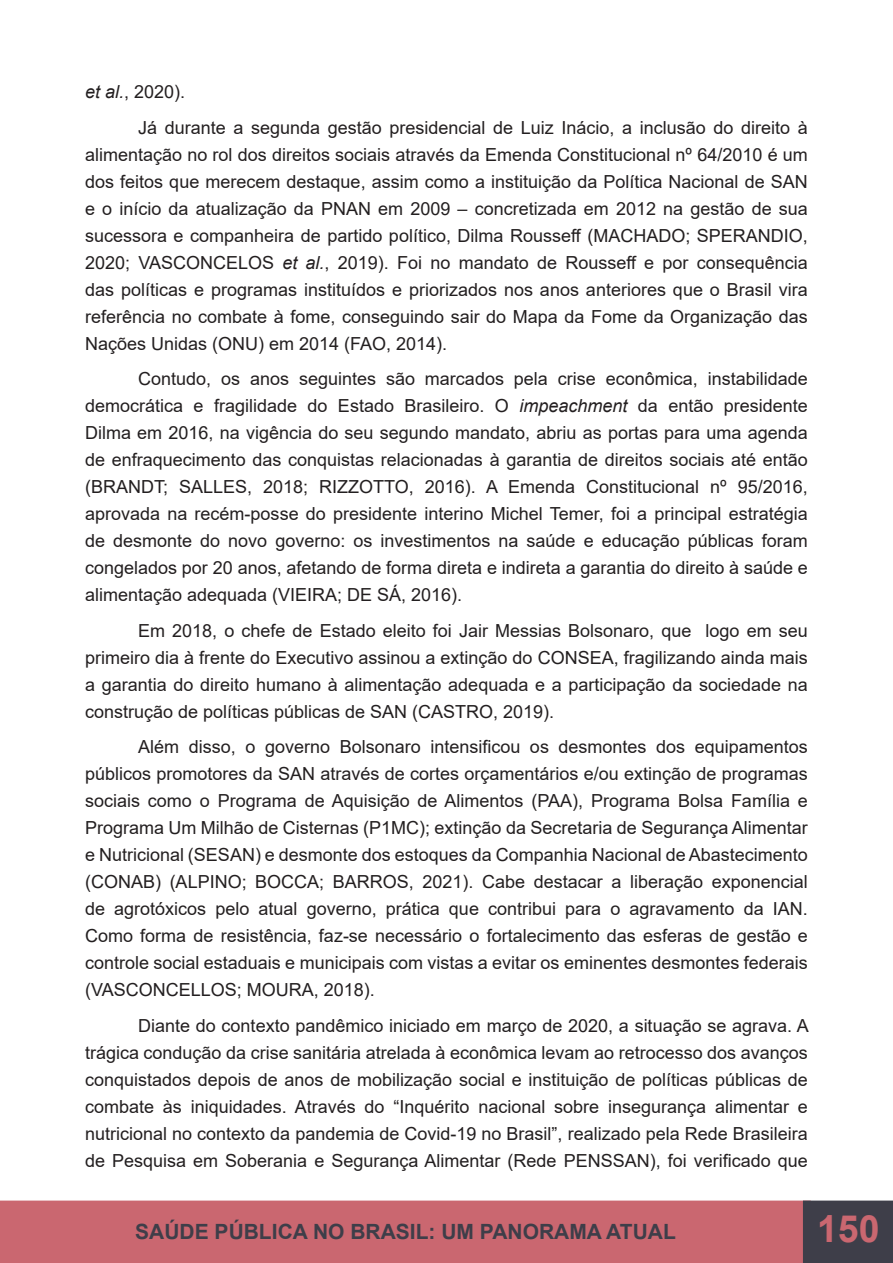
<style>
.page{position:relative;width:893px;height:1263px;background:#fff}
.page>*{position:absolute;margin:0;border:0;box-sizing:border-box;transform-origin:0 0}
.t1{font:700 37.5px "Arial";color:#ca6770}
.t2{font:700 21px "Arial";color:#3e3e49}
.t3{font:18px/27px "Arial";color:#231f20;text-align:justify}
.s1{font-style:italic}
</style>
<div class="page">
<div style="left:1px;top:1201px;width:809px;height:61px;background:#ca6770"></div>
<div style="left:0;top:1200px;width:811px;height:63px;border:2px solid #ca6770"></div>
<div style="left:803px;top:1200px;width:90px;height:63px;background:#3e3e49;border:2px solid #3e3e49"></div>
<div style="left:812px;top:1214px;width:72px;height:49px;background:#3e3e49"></div>
<p class="t3" style="left:85px;top:78px;width:102px"><span class="s1">et al.</span>, 2020).</p>
<p class="t3" style="left:85px;top:114px;width:724px;text-indent:53px">Já durante a segunda gestão presidencial de Luiz Inácio, a inclusão do direito à alimentação no rol dos direitos sociais através da Emenda Constitucional nº 64/2010 é um dos feitos que merecem destaque, assim como a instituição da Política Nacional de SAN e o início da atualização da PNAN em 2009 – concretizada em 2012 na gestão de sua sucessora e companheira de partido político, Dilma Rousseff (MACHADO; SPERANDIO, 2020; VASCONCELOS <span class="s1">et al.</span>, 2019). Foi no mandato de Rousseff e por consequência das políticas e programas instituídos e priorizados nos anos anteriores que o Brasil vira referência no combate à fome, conseguindo sair do Mapa da Fome da Organização das Nações Unidas (ONU) em 2014 (FAO, 2014).</p>
<p class="t3" style="left:85px;top:365px;width:724px;text-indent:53px">Contudo, os anos seguintes são marcados pela crise econômica, instabilidade democrática e fragilidade do Estado Brasileiro. O <span class="s1">impeachment</span> da então presidente Dilma em 2016, na vigência do seu segundo mandato, abriu as portas para uma agenda de enfraquecimento das conquistas relacionadas à garantia de direitos sociais até então (BRANDT; SALLES, 2018; RIZZOTTO, 2016). A Emenda Constitucional nº 95/2016, aprovada na recém-posse do presidente interino Michel Temer, foi a principal estratégia de desmonte do novo governo: os investimentos na saúde e educação públicas foram congelados por 20 anos, afetando de forma direta e indireta a garantia do direito à saúde e alimentação adequada (VIEIRA; DE SÁ, 2016).</p>
<p class="t3" style="left:85px;top:617px;width:724px;text-indent:53px">Em 2018, o chefe de Estado eleito foi Jair Messias Bolsonaro, que logo em seu primeiro dia à frente do Executivo assinou a extinção do CONSEA, fragilizando ainda mais a garantia do direito humano à alimentação adequada e a participação da sociedade na construção de políticas públicas de SAN (CASTRO, 2019).</p>
<p class="t3" style="left:85px;top:733px;width:724px;text-indent:53px">Além disso, o governo Bolsonaro intensificou os desmontes dos equipamentos públicos promotores da SAN através de cortes orçamentários e/ou extinção de programas sociais como o Programa de Aquisição de Alimentos (PAA), Programa Bolsa Família e Programa Um Milhão de Cisternas (P1MC); extinção da Secretaria de Segurança Alimentar e Nutricional (SESAN) e desmonte dos estoques da Companhia Nacional de Abastecimento (CONAB) (ALPINO; BOCCA; BARROS, 2021). Cabe destacar a liberação exponencial de agrotóxicos pelo atual governo, prática que contribui para o agravamento da IAN.<br>Como forma de resistência, faz-se necessário o fortalecimento das esferas de gestão e controle social estaduais e municipais com vistas a evitar os eminentes desmontes federais (VASCONCELLOS; MOURA, 2018).</p>
<p class="t3" style="left:85px;top:1012px;width:725px;text-indent:53px">Diante do contexto pandêmico iniciado em março de 2020, a situação se agrava. A trágica condução da crise sanitária atrelada à econômica levam ao retrocesso dos avanços conquistados depois de anos de mobilização social e instituição de políticas públicas de combate às iniquidades. Através do “Inquérito nacional sobre insegurança alimentar e nutricional no contexto da pandemia de Covid-19 no Brasil”, realizado pela Rede Brasileira de Pesquisa em Soberania e Segurança Alimentar (Rede PENSSAN), foi verificado que</p>
<p class="t2" style="left:135px;top:1217px;width:542px">SAÚDE PÚBLICA NO BRASIL: UM PANORAMA ATUAL</p>
<h1 class="t1" style="left:817px;top:1202px;width:64px">150</h1>
</div>
